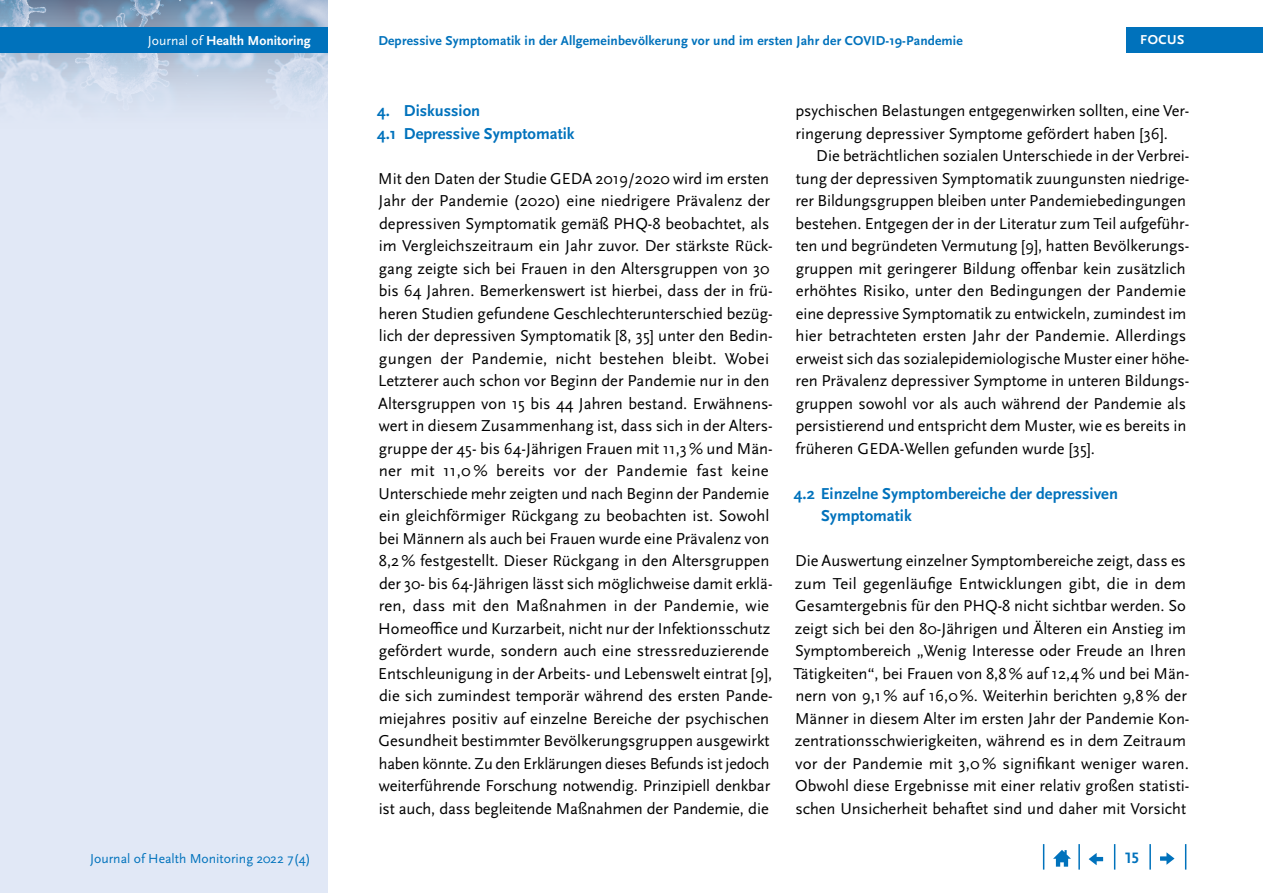
<style>
.page{position:relative;width:1263px;height:893px;background:#fff}
.page>*{position:absolute;margin:0;border:0;box-sizing:border-box;transform-origin:0 0}
.t1{font:16.5px/22.5px "Scala Sans Pro";color:#000}
.t2{font:700 16.5px/22.5px "Scala Sans Pro";color:#0072bc}
.t3{font:700 15.75px "Scala Sans Pro";color:#0072bc}
.t4{font:13.65px "Scala Sans Pro";color:#0072bc}
.t5{font:700 13.65px "Scala Sans Pro";color:#fff}
.t6{font:700 13.5px "Scala Sans Pro";letter-spacing:.01em;color:#0072bc}
.t7{font:700 13.5px "Scala Sans Pro";letter-spacing:.04em;color:#fff}
.s1{font-weight:400}
</style>
<div class="page">
<div style="left:0;top:0;width:327px;height:893px;background:#e1e8f6"></div>
<svg style="left:1185px;top:844px;width:1px;height:26px"></svg>
<hr style="left:1149px;top:844px;width:2px;height:26px;background:#0072bc">
<svg style="left:1114px;top:844px;width:1px;height:26px"></svg>
<hr style="left:1078px;top:844px;width:2px;height:26px;background:#0072bc">
<svg style="left:1043px;top:844px;width:1px;height:26px"></svg>
<svg style="left:1053px;top:850px;width:18px;height:17px"></svg>
<svg style="left:1089px;top:853px;width:14px;height:12px"></svg>
<svg style="left:1160px;top:852px;width:14px;height:13px"></svg>
<div style="left:1126px;top:28px;width:137px;height:25px;background:#0072bc"></div>
<img style="left:0;top:0;width:327px;height:103px">
<div style="left:0;top:28px;width:327px;height:25px;background:#0072bc"></div>
<p class="t5" style="left:148px;top:33px;width:164px"><span class="s1">Journal of</span> Health Monitoring</p>
<p class="t7" style="left:1140px;top:32px;width:46px">FOCUS</p>
<p class="t6" style="left:378px;top:33px;width:586px">Depressive Symptomatik in der Allgemeinbevölkerung vor und im ersten Jahr der COVID-19-Pandemie</p>
<p class="t2" style="left:377px;top:99px;width:199px">4. Diskussion<br>4.1 Depressive Symptomatik</p>
<p class="t1" style="left:378px;top:167px;width:396px">Mit den Daten der Studie GEDA 2019/2020 wird im ersten Jahr der Pandemie (2020) eine niedrigere Prävalenz der depressiven Symptomatik gemäß PHQ-8 beobachtet, als im Vergleichszeitraum ein Jahr zuvor. Der stärkste Rück&shy;gang zeigte sich bei Frauen in den Altersgruppen von 30 bis 64 Jahren. Bemerkenswert ist hierbei, dass der in frü&shy;heren Studien gefundene Geschlechterunterschied bezüg&shy;lich der depressiven Symptomatik [8, 35] unter den Bedin&shy;gungen der Pandemie, nicht bestehen bleibt. Wobei Letzterer auch schon vor Beginn der Pandemie nur in den Altersgruppen von 15 bis 44 Jahren bestand. Erwähnens&shy;wert in diesem Zusammenhang ist, dass sich in der Alters&shy;gruppe der 45- bis 64-Jährigen Frauen mit 11,3% und Män&shy;ner mit 11,0 % bereits vor der Pandemie fast keine Unterschiede mehr zeigten und nach Beginn der Pandemie ein gleichförmiger Rückgang zu beobachten ist. Sowohl bei Männern als auch bei Frauen wurde eine Prävalenz von 8,2% festgestellt. Dieser Rückgang in den Altersgruppen der 30- bis 64-Jährigen lässt sich möglichweise damit erklä&shy;ren, dass mit den Maßnahmen in der Pandemie, wie Homeoffice und Kurzarbeit, nicht nur der Infektionsschutz gefördert wurde, sondern auch eine stressreduzierende Entschleunigung in der Arbeits- und Lebenswelt eintrat [9], die sich zumindest temporär während des ersten Pande&shy;miejahres positiv auf einzelne Bereiche der psychischen Gesundheit bestimmter Bevölkerungsgruppen ausgewirkt haben könnte. Zu den Erklärungen dieses Befunds ist jedoch weiterführende Forschung notwendig. Prinzipiell denkbar ist auch, dass begleitende Maßnahmen der Pandemie, die</p>
<p class="t1" style="left:795px;top:99px;width:396px">psychischen Belastungen entgegenwirken sollten, eine Ver&shy;ringerung depressiver Symptome gefördert haben [36].</p>
<p class="t1" style="left:795px;top:144px;width:396px;text-indent:21px">Die beträchtlichen sozialen Unterschiede in der Verbrei&shy;tung der depressiven Symptomatik zuungunsten niedrige&shy;rer Bildungsgruppen bleiben unter Pandemiebedingungen bestehen. Entgegen der in der Literatur zum Teil aufgeführ&shy;ten und begründeten Vermutung [9], hatten Bevölkerungs&shy;gruppen mit geringerer Bildung offenbar kein zusätzlich erhöhtes Risiko, unter den Bedingungen der Pandemie eine depressive Symptomatik zu entwickeln, zumindest im hier betrachteten ersten Jahr der Pandemie. Allerdings erweist sich das sozialepidemiologische Muster einer höhe&shy;ren Prävalenz depressiver Symptome in unteren Bildungs&shy;gruppen sowohl vor als auch während der Pandemie als persistierend und entspricht dem Muster, wie es bereits in früheren GEDA-Wellen gefunden wurde [35].</p>
<p class="t2" style="left:821px;top:482px;width:298px;text-indent:-27px">4.2 Einzelne Symptombereiche der depressiven<br>Symptomatik</p>
<p class="t1" style="left:794px;top:549px;width:397px">Die Auswertung einzelner Symptombereiche zeigt, dass es zum Teil gegenläufige Entwicklungen gibt, die in dem Gesamtergebnis für den PHQ-8 nicht sichtbar werden. So zeigt sich bei den 80-Jährigen und Älteren ein Anstieg im Symptombereich „Wenig Interesse oder Freude an Ihren Tätigkeiten“, bei Frauen von 8,8% auf 12,4% und bei Män&shy;nern von 9,1% auf 16,0%. Weiterhin berichten 9,8% der Männer in diesem Alter im ersten Jahr der Pandemie Kon&shy;zentrationsschwierigkeiten, während es in dem Zeitraum vor der Pandemie mit 3,0% signifikant weniger waren.<br>Obwohl diese Ergebnisse mit einer relativ großen statisti&shy;schen Unsicherheit behaftet sind und daher mit Vorsicht</p>
<p class="t4" style="left:90px;top:850px;width:222px">Journal of Health Monitoring 2022 7(4)</p>
<p class="t3" style="left:1125px;top:849px;width:16px">15</p>
</div>
